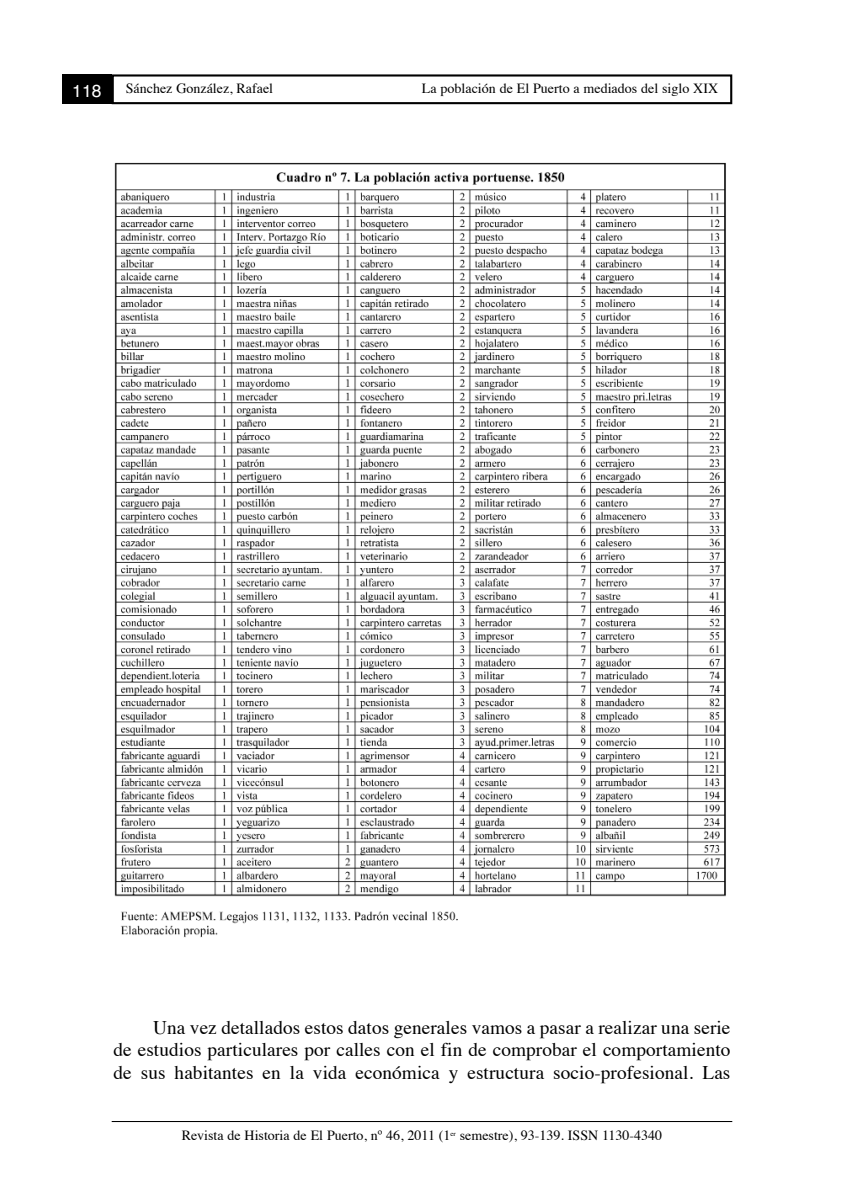
<style>
.page{position:relative;width:844px;height:1191px;background:#fff}
.page>*{position:absolute;margin:0;border:0;box-sizing:border-box;transform-origin:0 0}
.t1{font:19.25px/22.8px "Times";letter-spacing:.005em;color:#000;text-align:justify}
.t2{font:17.5px "Helvetica";color:#fff}
.t3{font:14px "Times";color:#000}
</style>
<div class="page">
<img style="left:114px;top:162px;width:612px;height:776px">
<hr style="left:112px;top:1121px;width:620px;height:1px;background:#000">
<div style="left:112px;top:74px;width:620px;height:30px;border:2px solid #000"></div>
<div style="left:62px;top:74px;width:50px;height:30px;background:#000"></div>
<p class="t2" style="left:72px;top:83px;width:31px">118</p>
<p class="t3" style="left:126px;top:83px;width:149px">Sánchez González, Rafael</p>
<p class="t3" style="left:422px;top:83px;width:297px">La población de El Puerto a mediados del siglo XIX</p>
<p class="t1" style="left:113px;top:1017px;width:618px;text-indent:40px">Una vez detallados estos datos generales vamos a pasar a realizar una serie de estudios particulares por calles con el fin de comprobar el comportamiento de sus habitantes en la vida económica y estructura socio-profesional. Las</p>
<p class="t3" style="left:182px;top:1129px;width:482px">Revista de Historia de El Puerto, nº 46, 2011 (1<sup>er</sup> semestre), 93-139. ISSN 1130-4340</p>
</div>
